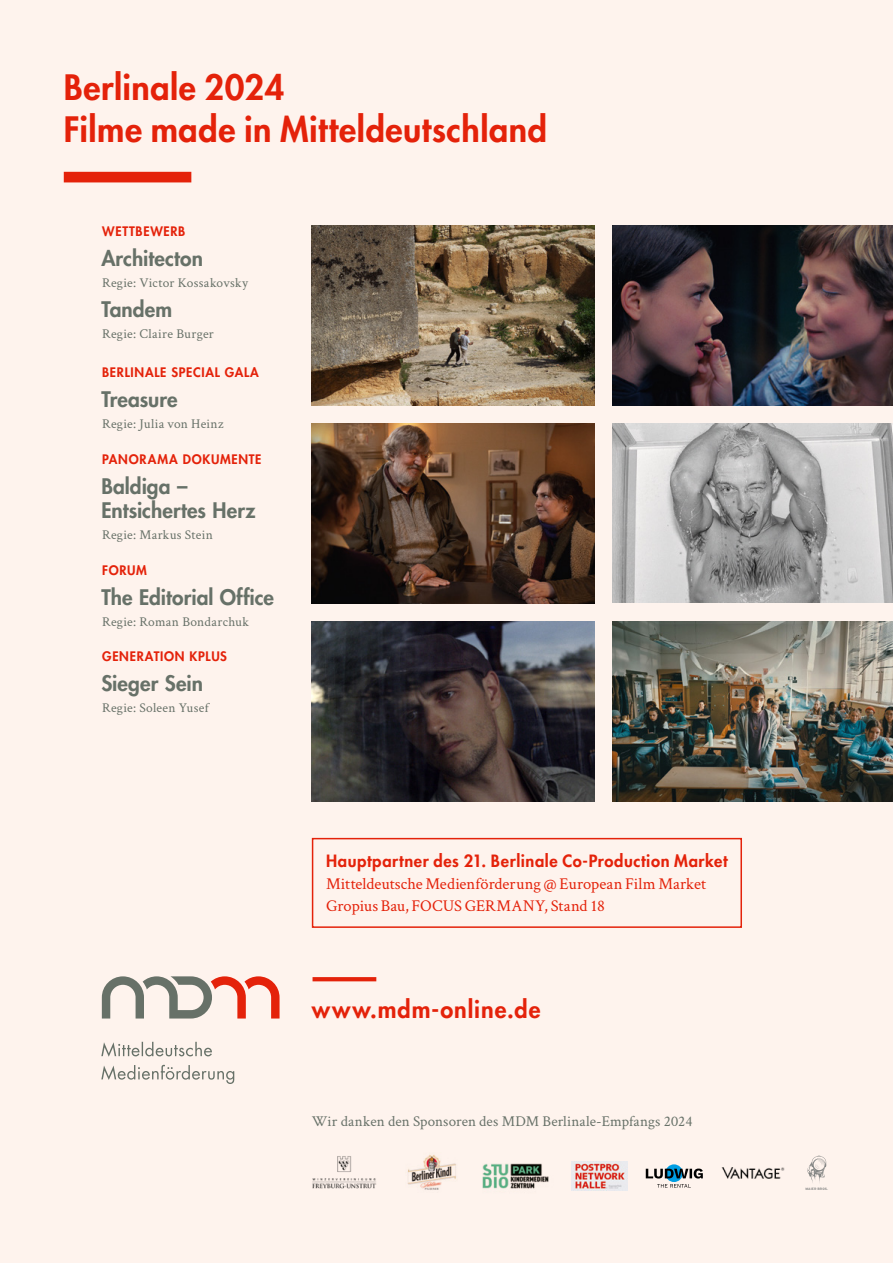
<style>
.page{position:relative;width:893px;height:1263px;background:#fef3ed}
.page>*{position:absolute;margin:0;border:0;box-sizing:border-box;transform-origin:0 0}
.t1{font:800 34.05px/42.6px "Futura Std";letter-spacing:.015em;color:#e4220a}
.t2{font:800 23.4px "Futura Std";letter-spacing:.045em;color:#e4220a}
.t3{font:800 20.85px/23.9px "Futura Std";letter-spacing:.005em;color:#677168}
.t4{font:16.5px/21.8px "Crimson Text";color:#e4220a}
.t5{font:800 16.5px "Futura Std";letter-spacing:.035em;color:#e4220a}
.t6{font:15px "Crimson Text";letter-spacing:.005em;color:#677168}
.t7{font:13.35px "Crimson Text";letter-spacing:.02em;color:#677168}
.t8{font:800 12.75px "Futura Std";letter-spacing:.055em;color:#e4220a}
.t9{font:700 3.3px "Interstate";letter-spacing:.005em;color:#868786}
</style>
<div class="page">
<div style="left:64px;top:172px;width:127px;height:10px;background:#e4220a"></div>
<svg style="left:313px;top:977px;width:63px;height:4px"></svg>
<svg style="left:102px;top:976px;width:178px;height:42px;background:#d2b4ab"></svg>
<svg style="left:101px;top:1042px;width:133px;height:42px;background:#e5ddd7"></svg>
<img style="left:312px;top:226px;width:282px;height:180px">
<img style="left:312px;top:424px;width:282px;height:180px">
<img style="left:312px;top:622px;width:282px;height:180px">
<img style="left:612px;top:226px;width:281px;height:180px">
<img style="left:612px;top:424px;width:281px;height:179px">
<img style="left:612px;top:622px;width:281px;height:180px">
<div style="left:312px;top:838px;width:430px;height:90px;border:2px solid #e4220a"></div>
<img style="left:405px;top:1152px;width:52px;height:41px">
<img style="left:478px;top:1158px;width:76px;height:37px">
<img style="left:572px;top:1162px;width:55px;height:28px">
<svg style="left:807px;top:1155px;width:19px;height:29px"></svg>
<img style="left:312px;top:1144px;width:72px;height:56px">
<img style="left:721px;top:1167px;width:63px;height:12px">
<svg style="left:665px;top:1164px;width:18px;height:18px"></svg>
<svg style="left:646px;top:1168px;width:57px;height:10px"></svg>
<svg style="left:657px;top:1184px;width:34px;height:4px"></svg>
<h1 class="t1" style="left:64px;top:66px;width:485px">Berlinale 2024<br>Filme made in Mitteldeutschland</h1>
<p class="t8" style="left:102px;top:224px;width:85px">WETTBEWERB</p>
<h3 class="t3" style="left:101px;top:247px;width:103px">Architecton</h3>
<p class="t7" style="left:102px;top:274px;width:148px">Regie: Victor Kossakovsky</p>
<h3 class="t3" style="left:101px;top:298px;width:72px">Tandem</h3>
<p class="t7" style="left:102px;top:325px;width:113px">Regie: Claire Burger</p>
<p class="t8" style="left:102px;top:364px;width:158px">BERLINALE SPECIAL GALA</p>
<h3 class="t3" style="left:101px;top:387px;width:78px">Treasure</h3>
<p class="t7" style="left:102px;top:415px;width:123px">Regie: Julia von Heinz</p>
<p class="t8" style="left:102px;top:451px;width:161px">PANORAMA DOKUMENTE</p>
<h3 class="t3" style="left:101px;top:474px;width:156px">Baldiga –<br>Entsichertes Herz</h3>
<p class="t7" style="left:102px;top:525px;width:112px">Regie: Markus Stein</p>
<p class="t8" style="left:102px;top:562px;width:46px">FORUM</p>
<h3 class="t3" style="left:101px;top:585px;width:174px">The Editorial Office</h3>
<p class="t7" style="left:102px;top:612px;width:148px">Regie: Roman Bondarchuk</p>
<p class="t8" style="left:102px;top:649px;width:126px">GENERATION KPLUS</p>
<h3 class="t3" style="left:101px;top:672px;width:103px">Sieger Sein</h3>
<p class="t7" style="left:102px;top:699px;width:108px">Regie: Soleen Yusef</p>
<p class="t5" style="left:326px;top:851px;width:403px">Hauptpartner des 21. Berlinale Co-Production Market</p>
<p class="t4" style="left:326px;top:872px;width:382px">Mitteldeutsche Medienförderung @ European Film Market<br>Gropius Bau, FOCUS GERMANY, Stand 18</p>
<h2 class="t2" style="left:312px;top:994px;width:230px">www.mdm-online.de</h2>
<p class="t6" style="left:312px;top:1111px;width:382px">Wir danken den Sponsoren des MDM Berlinale-Empfangs 2024</p>
<p class="t9" style="left:805px;top:1186px;width:24px">MAIER BROS.</p>
</div>
